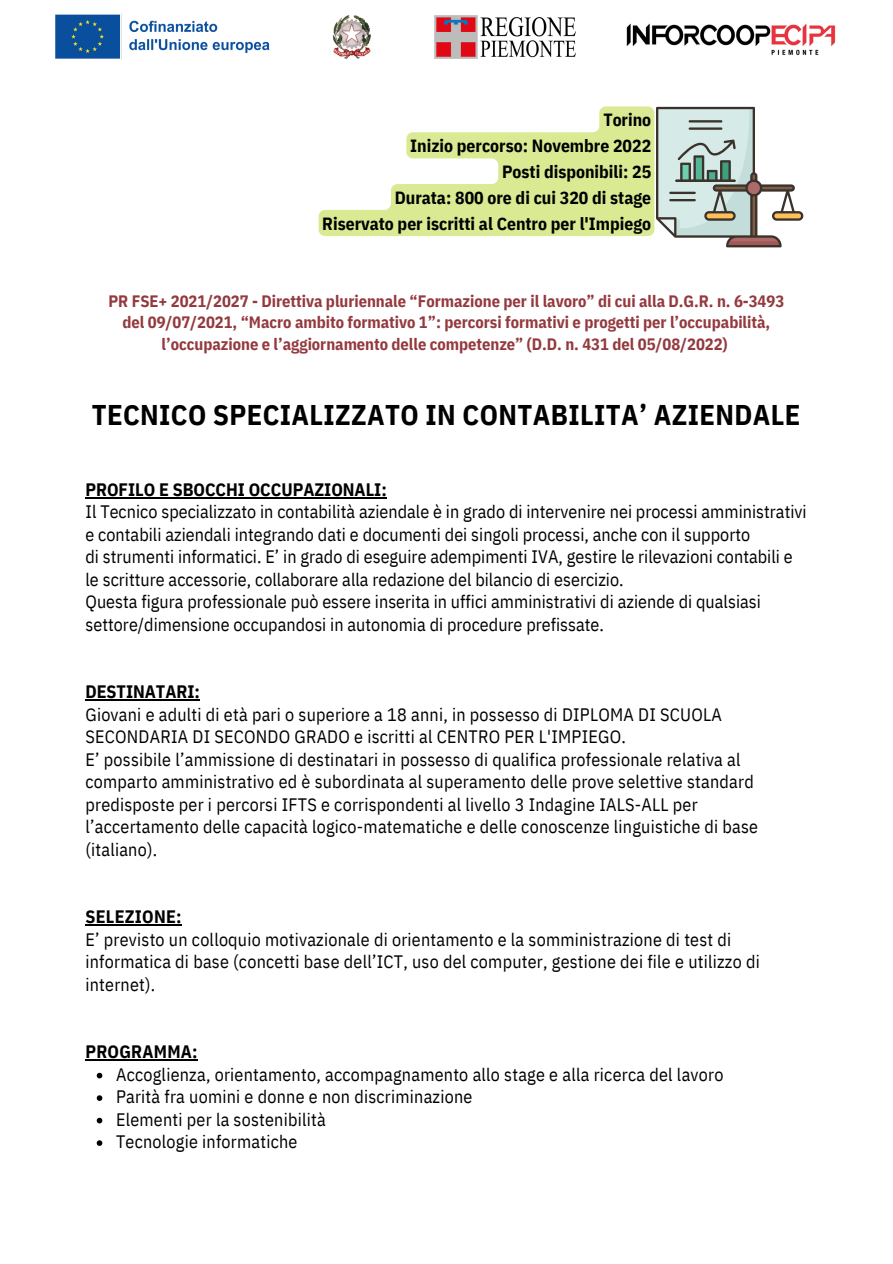
<style>
.page{position:relative;width:893px;height:1264px;background:#fff}
.page>*{position:absolute;margin:0;border:0;box-sizing:border-box;transform-origin:0 0}
.t1{font:700 28.5px "IBM Plex Sans Cond";letter-spacing:.015em;color:#000}
.t2{font:18px/22.5px "IBM Plex Sans Cond";letter-spacing:.015em;color:#000}
.t3{font:700 18px "IBM Plex Sans Cond";color:#000}
.t4{font:700 17.7px/25.8px "IBM Plex Sans Cond";color:#000;text-align:right}
.t5{font:700 16.5px/21.3px "IBM Plex Sans Cond";color:#943a3f;text-align:center}
</style>
<div class="page">
<svg style="left:97px;top:1072px;width:5px;height:6px"></svg>
<svg style="left:97px;top:1095px;width:5px;height:5px"></svg>
<svg style="left:97px;top:1117px;width:5px;height:6px"></svg>
<svg style="left:97px;top:1140px;width:5px;height:5px"></svg>
<hr style="left:85px;top:497px;width:302px;height:1px;background:#000">
<hr style="left:85px;top:699px;width:109px;height:1px;background:#000">
<hr style="left:85px;top:924px;width:97px;height:1px;background:#000">
<hr style="left:85px;top:1059px;width:113px;height:1px;background:#000">
<svg style="left:318px;top:106px;width:485px;height:141px"></svg>
<img style="left:55px;top:13px;width:520px;height:47px">
<img style="left:626px;top:23px;width:210px;height:32px">
<p class="t4" style="left:322px;top:107px;width:330px">Torino<br>Inizio percorso: Novembre 2022<br>Posti disponibili: 25<br>Durata: 800 ore di cui 320 di stage<br>Riservato per iscritti al Centro per l'Impiego</p>
<p class="t5" style="left:108px;top:290px;width:677px">PR FSE+ 2021/2027 - Direttiva pluriennale “Formazione per il lavoro” di cui alla D.G.R. n. 6-3493 del 09/07/2021, “Macro ambito formativo 1”: percorsi formativi e progetti per l’occupabilità, l’occupazione e l’aggiornamento delle competenze” (D.D. n. 431 del 05/08/2022)</p>
<h1 class="t1" style="left:92px;top:396px;width:710px">TECNICO SPECIALIZZATO IN CONTABILITA’ AZIENDALE</h1>
<p class="t3" style="left:85px;top:477px;width:303px">PROFILO E SBOCCHI OCCUPAZIONALI:</p>
<p class="t2" style="left:85px;top:500px;width:722px">Il Tecnico specializzato in contabilità aziendale è in grado di intervenire nei processi amministrativi e contabili aziendali integrando dati e documenti dei singoli processi, anche con il supporto<br>di strumenti informatici. E’ in grado di eseguire adempimenti IVA, gestire le rilevazioni contabili e le scritture accessorie, collaborare alla redazione del bilancio di esercizio.<br>Questa figura professionale può essere inserita in uffici amministrativi di aziende di qualsiasi settore/dimensione occupandosi in autonomia di procedure prefissate.</p>
<p class="t3" style="left:85px;top:680px;width:116px">DESTINATARI:</p>
<p class="t2" style="left:85px;top:702px;width:674px">Giovani e adulti di età pari o superiore a 18 anni, in possesso di DIPLOMA DI SCUOLA SECONDARIA DI SECONDO GRADO e iscritti al CENTRO PER L'IMPIEGO.<br>E’ possibile l’ammissione di destinatari in possesso di qualifica professionale relativa al comparto amministrativo ed è subordinata al superamento delle prove selettive standard predisposte per i percorsi IFTS e corrispondenti al livello 3 Indagine IALS-ALL per l’accertamento delle capacità logico-matematiche e delle conoscenze linguistiche di base (italiano).</p>
<p class="t3" style="left:85px;top:904px;width:98px">SELEZIONE:</p>
<p class="t2" style="left:85px;top:927px;width:675px">E’ previsto un colloquio motivazionale di orientamento e la somministrazione di test di informatica di base (concetti base dell’ICT, uso del computer, gestione dei file e utilizzo di internet).</p>
<p class="t3" style="left:85px;top:1039px;width:114px">PROGRAMMA:</p>
<p class="t2" style="left:116px;top:1062px;width:608px">Accoglienza, orientamento, accompagnamento allo stage e alla ricerca del lavoro Parità fra uomini e donne e non discriminazione<br>Elementi per la sostenibilità<br>Tecnologie informatiche</p>
</div>
